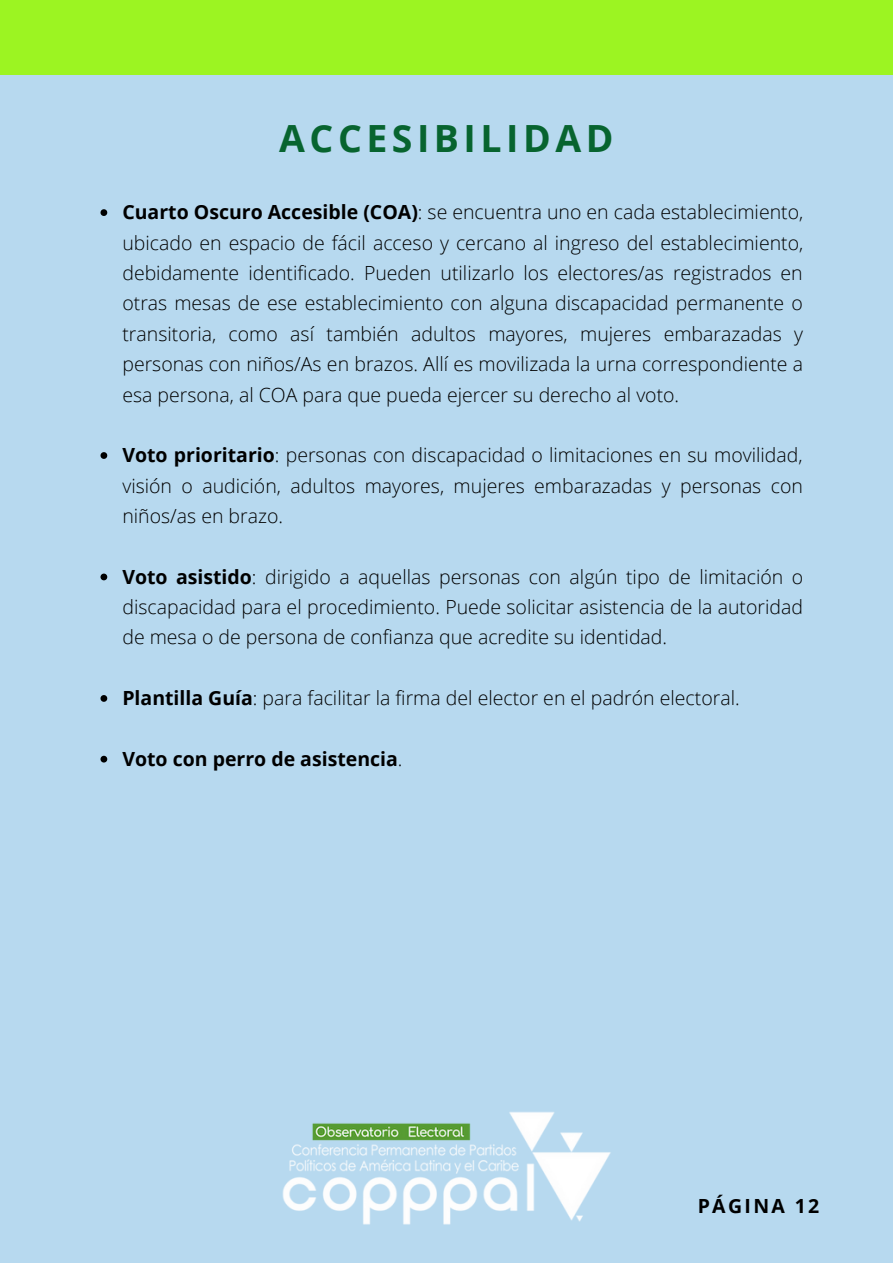
<style>
.page{position:relative;width:893px;height:1264px;background:#fff}
.page>*{position:absolute;margin:0;border:0;box-sizing:border-box;transform-origin:0 0}
.t1{font:700 37.5px "Open Sans";letter-spacing:.12em;color:#07642f}
.t2{font:300 19.5px/30.3px "Open Sans";color:#000;text-align:justify}
.t3{font:700 19.5px "Open Sans";color:#000}
.t4{font:700 19.5px "Open Sans";letter-spacing:.12em;color:#000}
.s1{font-weight:700}
.s2{font-weight:300}
</style>
<div class="page">
<div style="left:0;top:0;width:892px;height:1262px;background:#b7d9ef"></div>
<img style="left:282px;top:1112px;width:329px;height:113px">
<div style="left:0;top:0;width:892px;height:74px;background:#9cf422"></div>
<svg style="left:100px;top:209px;width:7px;height:7px"></svg>
<svg style="left:100px;top:452px;width:7px;height:7px"></svg>
<svg style="left:100px;top:573px;width:7px;height:7px"></svg>
<svg style="left:100px;top:695px;width:7px;height:6px"></svg>
<svg style="left:100px;top:755px;width:7px;height:7px"></svg>
<p class="t1" style="left:279px;top:112px;width:336px">ACCESIBILIDAD</p>
<p class="t2" style="left:122px;top:197px;width:682px"><span class="s1">Cuarto Oscuro Accesible (COA)</span>: se encuentra uno en cada establecimiento, ubicado en espacio de fácil acceso y cercano al ingreso del establecimiento, debidamente identificado. Pueden utilizarlo los electores/as registrados en otras mesas de ese establecimiento con alguna discapacidad permanente o transitoria, como así también adultos mayores, mujeres embarazadas y personas con niños/As en brazos. Allí es movilizada la urna correspondiente a esa persona, al COA para que pueda ejercer su derecho al voto.</p>
<p class="t2" style="left:122px;top:439px;width:682px"><span class="s1">Voto prioritario</span>: personas con discapacidad o limitaciones en su movilidad, visión o audición, adultos mayores, mujeres embarazadas y personas con niños/as en brazo.</p>
<p class="t2" style="left:122px;top:561px;width:682px"><span class="s1">Voto asistido</span>: dirigido a aquellas personas con algún tipo de limitación o discapacidad para el procedimiento. Puede solicitar asistencia de la autoridad de mesa o de persona de confianza que acredite su identidad.</p>
<p class="t2" style="left:122px;top:682px;width:619px"><span class="s1">Plantilla Guía</span>: para facilitar la firma del elector en el padrón electoral.</p>
<p class="t3" style="left:122px;top:745px;width:281px">Voto con perro de asistencia<span class="s2">.</span></p>
<p class="t4" style="left:697px;top:1192px;width:123px">PÁGINA 12</p>
</div>
